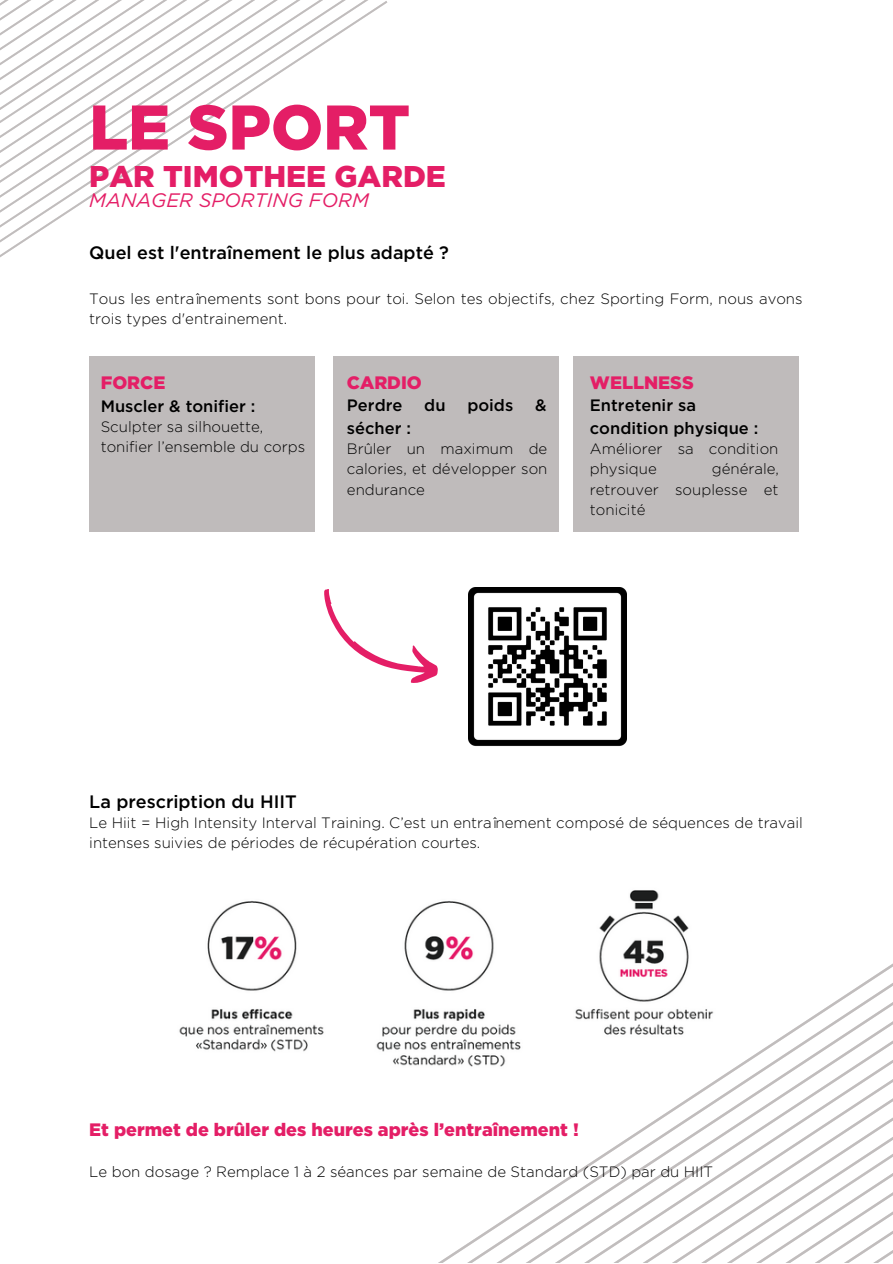
<style>
.page{position:relative;width:893px;height:1264px;background:#fff}
.page>*{position:absolute;margin:0;border:0;box-sizing:border-box;transform-origin:0 0}
.t1{font:900 63px "Gotham";color:#e41e66}
.t2{font:900 30px "Gotham";color:#e41e66}
.t3{font:italic 19.5px "Gotham";color:#e41e66}
.t4{font:900 18px "Gotham";color:#e41e66}
.t5{font:500 18px "Gotham";color:#000}
.t6{font:500 16.5px/22.5px "Gotham";color:#000}
.t7{font:300 15px/20.2px "Gotham";color:#000}
</style>
<div class="page">
<svg style="left:0;top:178px;width:121px;height:15px"></svg>
<svg style="left:0;top:163px;width:143px;height:15px"></svg>
<svg style="left:0;top:148px;width:166px;height:15px"></svg>
<svg style="left:0;top:0;width:388px;height:148px"></svg>
<img style="left:179px;top:890px;width:503px;height:176px">
<svg style="left:407px;top:919px;width:485px;height:191px"></svg>
<svg style="left:440px;top:1110px;width:452px;height:152px"></svg>
<div style="left:89px;top:356px;width:226px;height:176px;background:#bfbbbb"></div>
<div style="left:333px;top:356px;width:226px;height:176px;background:#bfbbbb"></div>
<div style="left:573px;top:356px;width:226px;height:176px;background:#bfbbbb"></div>
<svg style="left:324px;top:589px;width:114px;height:94px"></svg>
<img style="left:468px;top:587px;width:158px;height:159px">
<h1 class="t1" style="left:89px;top:91px;width:322px">LE SPORT</h1>
<h2 class="t2" style="left:89px;top:159px;width:358px">PAR TIMOTHEE GARDE</h2>
<h3 class="t3" style="left:89px;top:189px;width:281px">MANAGER SPORTING FORM</h3>
<p class="t5" style="left:89px;top:243px;width:361px">Quel est l'entraînement le plus adapté ?</p>
<p class="t7" style="left:89px;top:288px;width:714px">Tous les entraînements sont bons pour toi. Selon tes objectifs, chez Sporting Form, nous avons trois types d'entrainement.</p>
<p class="t4" style="left:101px;top:372px;width:66px">FORCE</p>
<p class="t6" style="left:101px;top:394px;width:156px">Muscler &amp; tonifier :</p>
<p class="t7" style="left:101px;top:416px;width:206px">Sculpter sa silhouette, tonifier l’ensemble du corps</p>
<p class="t4" style="left:347px;top:372px;width:76px">CARDIO</p>
<p class="t6" style="left:347px;top:394px;width:57px">Perdre</p>
<p class="t6" style="left:424px;top:394px;width:23px">du</p>
<p class="t6" style="left:467px;top:394px;width:47px">poids</p>
<p class="t6" style="left:535px;top:394px;width:13px">&amp;</p>
<p class="t6" style="left:347px;top:416px;width:66px">sécher :</p>
<p class="t7" style="left:347px;top:438px;width:202px;text-align:justify">Brûler un maximum de calories, et développer son endurance</p>
<p class="t4" style="left:590px;top:372px;width:105px">WELLNESS</p>
<p class="t6" style="left:590px;top:394px;width:170px">Entretenir sa condition physique :</p>
<p class="t7" style="left:590px;top:438px;width:190px">Améliorer sa condition physique</p>
<p class="t7" style="left:590px;top:459px;width:191px;text-align:justify;text-indent:122px">générale, retrouver souplesse et tonicité</p>
<p class="t5" style="left:89px;top:791px;width:209px">La prescription du HIIT</p>
<p class="t7" style="left:89px;top:812px;width:715px">Le Hiit = High Intensity Interval Training. C’est un entraînement composé de séquences de travail intenses suivies de périodes de récupération courtes.</p>
<p class="t4" style="left:89px;top:1119px;width:491px">Et permet de brûler des heures après l’entraînement !</p>
<p class="t7" style="left:89px;top:1161px;width:625px">Le bon dosage ? Remplace 1 à 2 séances par semaine de Standard (STD) par du HIIT</p>
</div>
